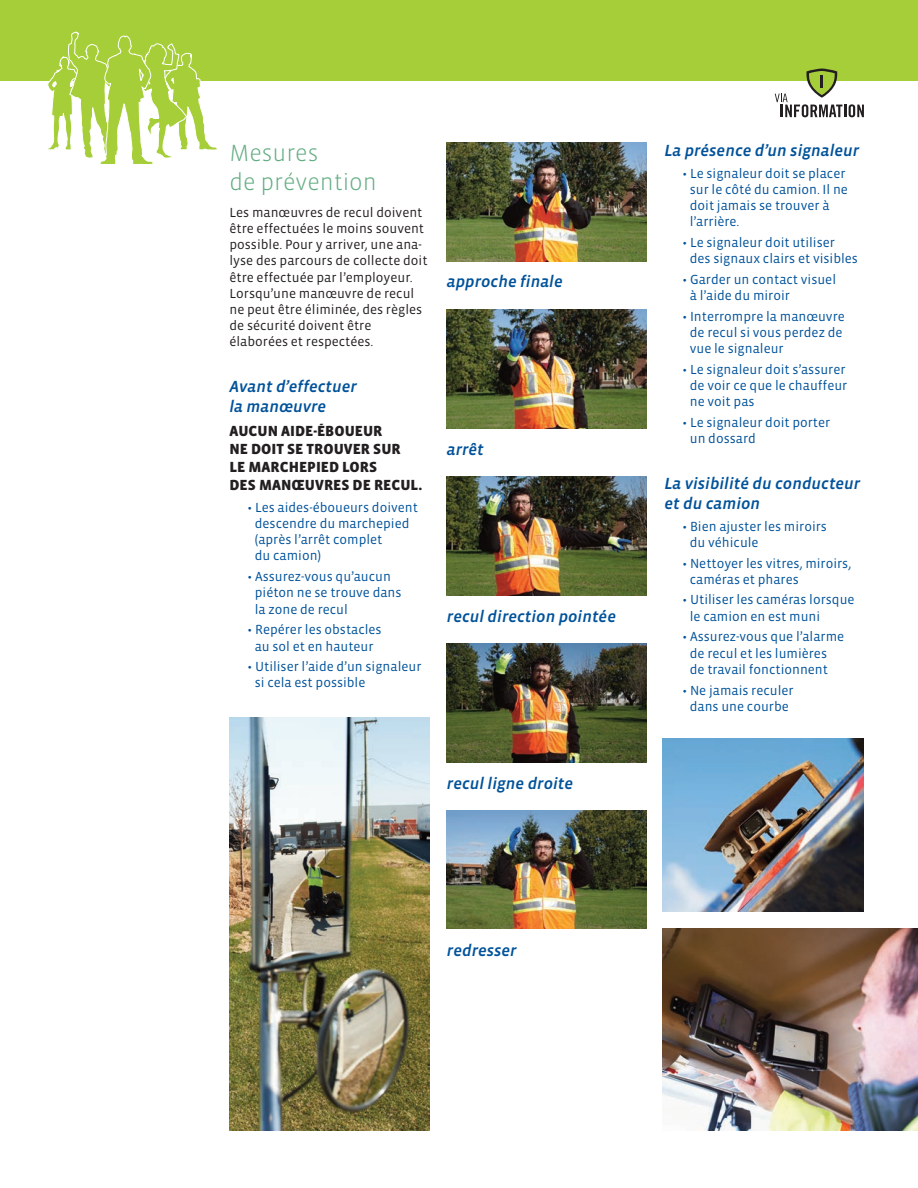
<style>
.page{position:relative;width:918px;height:1188px;background:#fff}
.page>*{position:absolute;margin:0;border:0;box-sizing:border-box;transform-origin:0 0}
.t1{font:300 24px/28.8px "Vista Sans";color:#63ad82}
.t2{font:italic 16.5px/19.8px "Vista Sans Med";color:#01529a}
.t3{font:900 15px/18px "Vista Sans";color:#231f20}
.t4{font:13.5px/16.2px "Vista Sans";color:#01529a}
.t5{font:13.5px/16.2px "Vista Sans";color:#231f20}
</style>
<div class="page">
<img style="left:447px;top:143px;width:200px;height:118px">
<img style="left:447px;top:310px;width:200px;height:118px">
<img style="left:447px;top:477px;width:200px;height:118px">
<img style="left:230px;top:717px;width:199px;height:414px">
<img style="left:447px;top:644px;width:200px;height:118px">
<img style="left:447px;top:811px;width:200px;height:118px">
<img style="left:663px;top:738px;width:201px;height:173px">
<img style="left:663px;top:929px;width:255px;height:202px">
<div style="left:0;top:0;width:918px;height:81px;background:#a6ce39"></div>
<svg style="left:47px;top:32px;width:170px;height:133px"></svg>
<svg style="left:775px;top:69px;width:89px;height:48px"></svg>
<h1 class="t1" style="left:230px;top:139px;width:149px">Mesures<br>de prévention</h1>
<p class="t5" style="left:230px;top:204px;width:200px">Les manœuvres de recul doivent être effectuées le moins souvent possible. Pour y arriver, une ana&shy;lyse des parcours de collecte doit être effectuée par l’employeur.<br>Lorsqu’une manœuvre de recul ne peut être éliminée, des règles de sécurité doivent être élaborées et respectées.</p>
<p class="t2" style="left:230px;top:376px;width:129px">Avant d’effectuer la manœuvre</p>
<p class="t3" style="left:230px;top:422px;width:195px">AUCUN AIDE-ÉBOUEUR<br>NE DOIT SE TROUVER SUR<br>LE MARCHEPIED LORS<br>DES MANŒUVRES DE RECUL.</p>
<p class="t4" style="left:255px;top:499px;width:165px;text-indent:-7px">• Les aides-éboueurs doivent descendre du marchepied (après l’arrêt complet<br>du camion)</p>
<p class="t4" style="left:255px;top:568px;width:148px;text-indent:-7px">• Assurez-vous qu’aucun piéton ne se trouve dans la zone de recul</p>
<p class="t4" style="left:248px;top:622px;width:136px;text-align:center">• Repérer les obstacles au sol et en hauteur</p>
<p class="t4" style="left:255px;top:659px;width:168px;text-indent:-7px">• Utiliser l’aide d’un signaleur si cela est possible</p>
<p class="t2" style="left:447px;top:272px;width:117px">approche finale</p>
<p class="t2" style="left:447px;top:440px;width:38px">arrêt</p>
<p class="t2" style="left:447px;top:607px;width:171px">recul direction pointée</p>
<p class="t2" style="left:447px;top:773px;width:128px">recul ligne droite</p>
<p class="t2" style="left:664px;top:140px;width:196px">La présence d’un signaleur</p>
<p class="t4" style="left:690px;top:165px;width:160px;text-indent:-7px">• Le signaleur doit se placer sur le côté du camion. Il ne doit jamais se trouver à l’arrière.</p>
<p class="t4" style="left:690px;top:234px;width:170px;text-indent:-7px">• Le signaleur doit utiliser des signaux clairs et visibles</p>
<p class="t4" style="left:690px;top:271px;width:148px;text-indent:-7px">• Garder un contact visuel à l’aide du miroir</p>
<p class="t4" style="left:690px;top:308px;width:157px;text-indent:-7px">• Interrompre la manœuvre de recul si vous perdez de vue le signaleur</p>
<p class="t4" style="left:690px;top:361px;width:159px;text-indent:-7px">• Le signaleur doit s’assurer de voir ce que le chauffeur ne voit pas</p>
<p class="t4" style="left:690px;top:414px;width:142px;text-indent:-7px">• Le signaleur doit porter un dossard</p>
<p class="t2" style="left:664px;top:473px;width:197px">La visibilité du conducteur et du camion</p>
<p class="t4" style="left:690px;top:518px;width:139px;text-indent:-7px">• Bien ajuster les miroirs du véhicule</p>
<p class="t4" style="left:690px;top:555px;width:163px;text-indent:-7px">• Nettoyer les vitres, miroirs, caméras et phares</p>
<p class="t4" style="left:690px;top:592px;width:166px;text-indent:-7px">• Utiliser les caméras lorsque le camion en est muni</p>
<p class="t4" style="left:690px;top:629px;width:156px;text-indent:-7px">• Assurez-vous que l’alarme de recul et les lumières de travail fonctionnent</p>
<p class="t4" style="left:683px;top:682px;width:113px;text-align:center">• Ne jamais reculer dans une courbe</p>
<p class="t2" style="left:447px;top:940px;width:71px">redresser</p>
</div>
